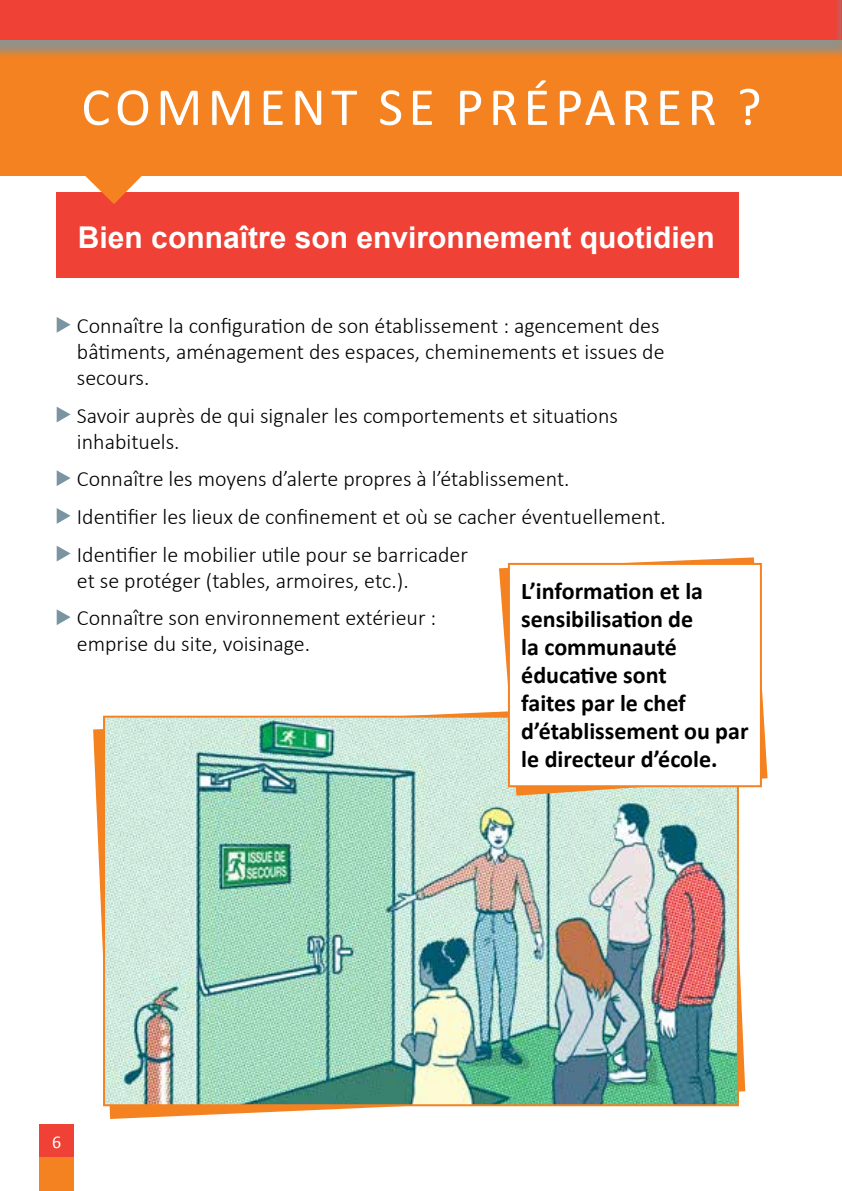
<style>
.page{position:relative;width:842px;height:1191px;background:#fff}
.page>*{position:absolute;margin:0;border:0;box-sizing:border-box;transform-origin:0 0}
.t1{font:54px "Calibri";letter-spacing:.1em;color:#fff}
.t2{font:700 30px "Arial";color:#fff}
.t3{font:700 24px/28px "Calibri";color:#000}
.t4{font:700 24px "Arial";color:#fff}
.t5{font:300 22px/26px "Calibri";color:#000}
.t6{font:18px "Calibri";color:#fff}
</style>
<div class="page">
<div style="left:40px;top:1124px;width:34px;height:33px;background:#ef4136"></div>
<div style="left:40px;top:1157px;width:34px;height:34px;background:#f58220"></div>
<div style="left:0;top:0;width:842px;height:176px;background:#f58220"></div>
<div style="left:0;top:0;width:842px;height:59px;background:#7a94a2;opacity:.8"></div>
<div style="left:0;top:0;width:842px;height:40px;background:#ef4136"></div>
<div style="left:834px;top:0;width:8px;height:59px;background:#7a94a2;opacity:.8"></div>
<div style="left:57px;top:193px;width:682px;height:85px;background:#ef4136"></div>
<svg style="left:57px;top:317px;width:14px;height:16px"></svg>
<svg style="left:57px;top:407px;width:14px;height:15px"></svg>
<svg style="left:57px;top:470px;width:14px;height:16px"></svg>
<svg style="left:57px;top:508px;width:14px;height:16px"></svg>
<svg style="left:57px;top:546px;width:14px;height:15px"></svg>
<svg style="left:57px;top:609px;width:14px;height:16px"></svg>
<svg style="left:79px;top:176px;width:68px;height:28px"></svg>
<svg style="left:93px;top:711px;width:652px;height:408px"></svg>
<img style="left:106px;top:718px;width:630px;height:385px">
<div style="left:103px;top:715px;width:636px;height:391px;border:2px solid #f58220"></div>
<svg style="left:499px;top:557px;width:268px;height:238px"></svg>
<div style="left:509px;top:564px;width:252px;height:222px;background:#fff"></div>
<div style="left:508px;top:563px;width:254px;height:224px;border:2px solid #f58220"></div>
<h1 class="t1" style="left:81px;top:73px;width:682px">COMM ENT SE PRÉPARER ?</h1>
<h2 class="t2" style="left:78px;top:217px;width:638px">Bien connaître son environnement quotidien</h2>
<p class="t4" style="left:57px;top:222px;width:290px">d’une bonne préparation.</p>
<p class="t5" style="left:77px;top:312px;width:589px">Connaître la configuration de son établissement : agencement des bâtiments, aménagement des espaces, cheminements et issues de secours.</p>
<p class="t5" style="left:77px;top:402px;width:543px">Savoir auprès de qui signaler les comportements et situations inhabituels.</p>
<p class="t5" style="left:77px;top:460px;width:590px;line-height:37.6px">Connaître les moyens d’alerte propres à l’établissement.<br>Identifier les lieux de confinement et où se cacher éventuellement.<br>Identifier le mobilier utile pour se barricader</p>
<p class="t5" style="left:77px;top:561px;width:361px;line-height:37.6px">et se protéger (tables, armoires, etc.).<br>Connaître son environnement extérieur :</p>
<p class="t5" style="left:77px;top:631px;width:235px">emprise du site, voisinage.</p>
<p class="t3" style="left:521px;top:576px;width:229px">L’information et la sensibilisation de<br>la communauté éducative sont<br>faites par le chef d’établissement ou par le directeur d’école.</p>
<p class="t6" style="left:52px;top:1130px;width:11px">6</p>
</div>
